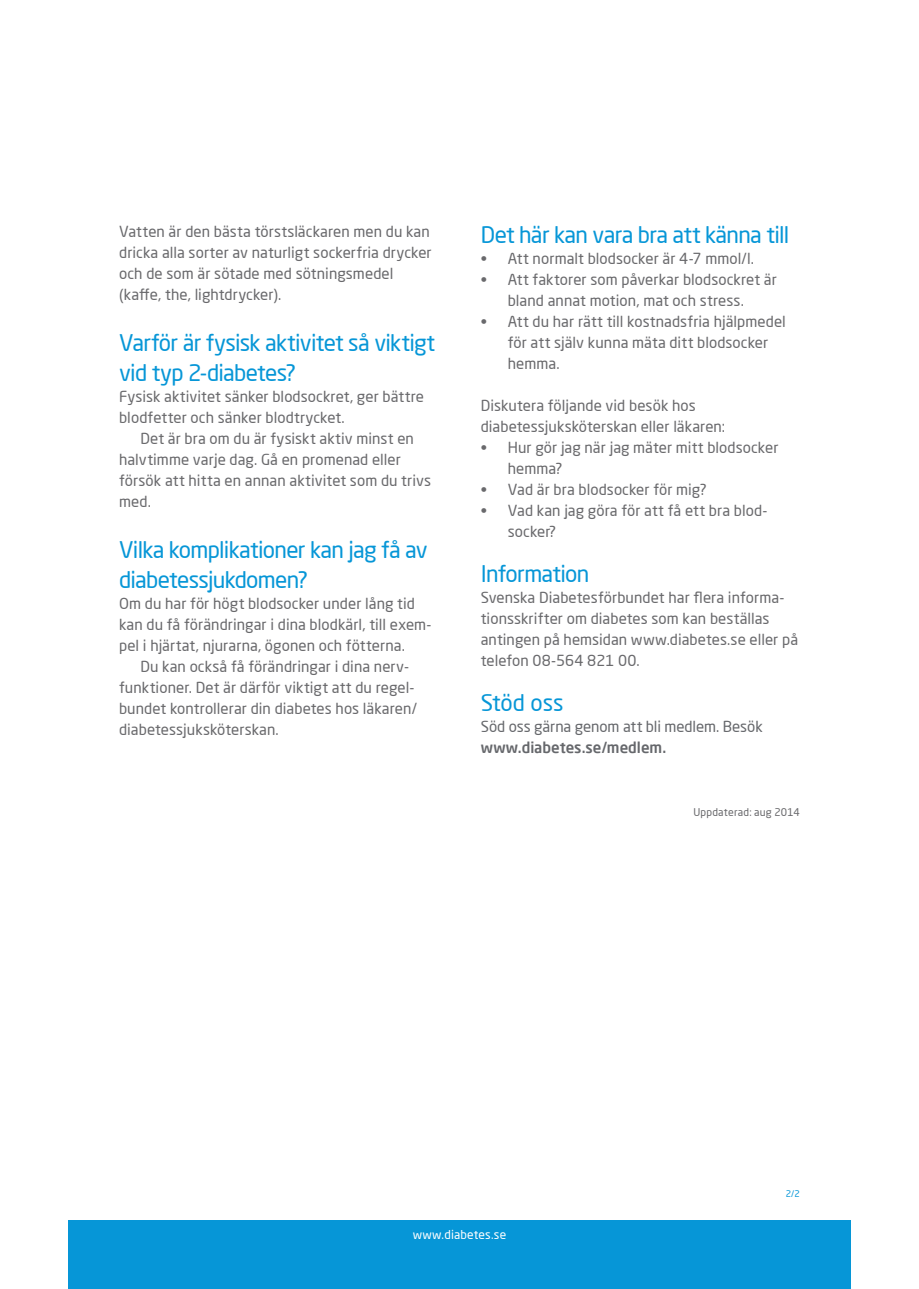
<style>
.page{position:relative;width:919px;height:1289px;background:#fff}
.page>*{position:absolute;margin:0;border:0;box-sizing:border-box;transform-origin:0 0}
.t1{font:22.5px/30px "Neo Sans Pro";letter-spacing:-.03em;color:#0696d7}
.t2{font:15px/21px "Neo Sans Pro";letter-spacing:.005em;color:#69696c}
.t3{font:15px "Neo Sans Pro";letter-spacing:-.005em;color:#66686c}
.t4{font:500 15px "Neo Sans Pro";color:#66686c}
.t5{font:12px "Neo Sans Pro";letter-spacing:.015em;color:#fff}
.t6{font:10.5px "Neo Sans Pro";letter-spacing:.02em;color:#69696c}
.t7{font:9px "Neo Sans Pro";color:#0696d7}
</style>
<div class="page">
<div style="left:68px;top:1220px;width:782px;height:68px;background:#0696d7"></div>
<p class="t2" style="left:119px;top:221px;width:314px">Vatten är den bästa törstsläckaren men du kan dricka alla sorter av naturligt sockerfria drycker och de som är sötade med sötningsmedel (kaffe, the, lightdrycker).</p>
<h1 class="t1" style="left:119px;top:327px;width:317px">Varför är fysisk aktivitet så viktigt vid typ 2-diabetes?</h1>
<p class="t2" style="left:119px;top:386px;width:306px">Fysisk aktivitet sänker blodsockret, ger bättre blodfetter och sänker blodtrycket.</p>
<p class="t2" style="left:119px;top:428px;width:313px;text-indent:21px">Det är bra om du är fysiskt aktiv minst en halvtimme varje dag. Gå en promenad eller försök att hitta en annan aktivitet som du trivs med.</p>
<h1 class="t1" style="left:119px;top:534px;width:310px">Vilka komplikationer kan jag få av diabetessjukdomen?</h1>
<p class="t2" style="left:119px;top:593px;width:314px">Om du har för högt blodsocker under lång tid kan du få förändringar i dina blodkärl, till exem&shy;pel i hjärtat, njurarna, ögonen och fötterna.</p>
<p class="t2" style="left:119px;top:656px;width:299px;text-indent:21px">Du kan också få förändringar i dina nerv&shy;funktioner. Det är därför viktigt att du regel&shy;bundet kontrollerar din diabetes hos läkaren/ diabetessjuksköterskan.</p>
<h1 class="t1" style="left:480px;top:219px;width:310px">Det här kan vara bra att känna till</h1>
<p class="t2" style="left:480px;top:247px;width:275px">• Att normalt blodsocker är 4-7 mmol/l.</p>
<p class="t2" style="left:480px;top:268px;width:297px;text-align:center">• Att faktorer som påverkar blodsockret är bland annat motion, mat och stress.</p>
<p class="t2" style="left:507px;top:310px;width:280px;text-indent:-27px">• Att du har rätt till kostnadsfria hjälpmedel för att själv kunna mäta ditt blodsocker hemma.</p>
<p class="t2" style="left:480px;top:394px;width:246px">Diskutera följande vid besök hos diabetessjuksköterskan eller läkaren:</p>
<p class="t2" style="left:507px;top:436px;width:272px;text-indent:-27px">• Hur gör jag när jag mäter mitt blodsocker hemma?</p>
<p class="t2" style="left:480px;top:478px;width:227px">• Vad är bra blodsocker för mig?</p>
<p class="t2" style="left:507px;top:499px;width:261px;text-indent:-27px">• Vad kan jag göra för att få ett bra blod&shy;socker?</p>
<h1 class="t1" style="left:480px;top:558px;width:110px">Information</h1>
<p class="t2" style="left:480px;top:586px;width:319px">Svenska Diabetesförbundet har flera informa&shy;tionsskrifter om diabetes som kan beställas antingen på hemsidan www.diabetes.se eller på telefon 08-564 821 00.</p>
<h1 class="t1" style="left:480px;top:687px;width:84px">Stöd oss</h1>
<p class="t3" style="left:480px;top:717px;width:283px">Söd oss gärna genom att bli medlem. Besök</p>
<p class="t4" style="left:480px;top:738px;width:187px">www.diabetes.se/medlem.</p>
<p class="t6" style="left:693px;top:805px;width:108px">Uppdaterad: aug 2014</p>
<p class="t7" style="left:785px;top:1187px;width:16px">2/2</p>
<p class="t5" style="left:412px;top:1227px;width:95px">www.diabetes.se</p>
</div>
